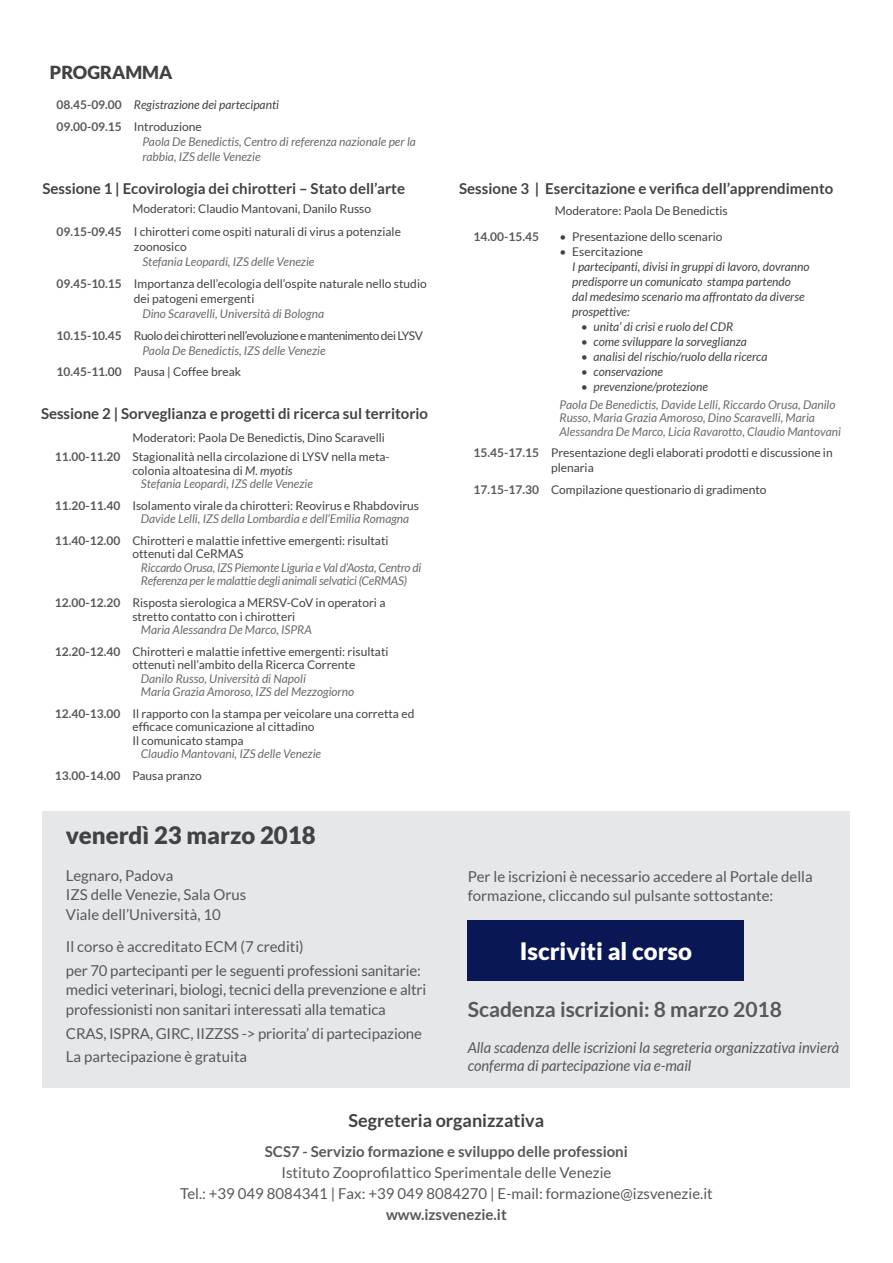
<style>
.page{position:relative;width:893px;height:1263px;background:#fff}
.page>*{position:absolute;margin:0;border:0;box-sizing:border-box;transform-origin:0 0}
.t1{font:900 24px "Lato";color:#414243}
.t2{font:900 24px "Lato";color:#fff}
.t3{font:700 21px "Lato";color:#57585a}
.t4{font:700 18px "Lato";color:#414243}
.t5{font:900 18px "Lato";color:#414243}
.t6{font:15px/19.5px "Lato";color:#57585a}
.t7{font:700 15px "Lato";color:#414243}
.t8{font:italic 15px/18px "Lato";color:#57585a}
.t9{font:700 15px "Lato";color:#57585a}
.t10{font:12px/13.5px "Lato";color:#414243}
.t11{font:italic 12px/13.5px "Lato";color:#6a6b6e}
.t12{font:italic 12px/15px "Lato";color:#414243}
.t13{font:700 12px "Lato";color:#57585a}
.t14{font:italic 12px/13.5px "Lato";letter-spacing:-.02em;color:#6a6b6e}
.t15{font:12px "Lato";letter-spacing:-.04em;color:#414243}
.s1{font-style:italic}
</style>
<div class="page">
<div style="left:43px;top:811px;width:807px;height:276px;background:#e6e7e9"></div>
<div style="left:468px;top:920px;width:276px;height:61px;background:#091855"></div>
<p class="t5" style="left:50px;top:62px;width:124px">PROGRAMMA</p>
<p class="t13" style="left:56px;top:98px;width:67px">08.45-09.00</p>
<p class="t12" style="left:134px;top:98px;width:147px">Registrazione dei partecipanti</p>
<p class="t13" style="left:56px;top:120px;width:67px">09.00-09.15</p>
<p class="t10" style="left:134px;top:120px;width:69px">Introduzione</p>
<p class="t11" style="left:142px;top:134px;width:275px;line-height:15px">Paola De Benedictis, Centro di referenza nazionale per la rabbia, IZS delle Venezie</p>
<p class="t7" style="left:43px;top:180px;width:364px">Sessione 1 | Ecovirologia dei chirotteri – Stato dell’arte</p>
<p class="t10" style="left:132px;top:202px;width:240px">Moderatori: Claudio Mantovani, Danilo Russo</p>
<p class="t13" style="left:56px;top:225px;width:67px">09.15-09.45</p>
<p class="t10" style="left:134px;top:225px;width:269px;line-height:15px">I chirotteri come ospiti naturali di virus a potenziale zoonosico</p>
<p class="t11" style="left:142px;top:256px;width:174px">Stefania Leopardi, IZS delle Venezie</p>
<p class="t13" style="left:56px;top:277px;width:67px">09.45-10.15</p>
<p class="t10" style="left:134px;top:276px;width:294px;line-height:15px">Importanza dell’ecologia dell’ospite naturale nello studio dei patogeni emergenti</p>
<p class="t11" style="left:142px;top:307px;width:183px">Dino Scaravelli, Università di Bologna</p>
<p class="t13" style="left:56px;top:329px;width:67px">10.15-10.45</p>
<p class="t15" style="left:134px;top:329px;width:291px">Ruolo dei chirotteri nell’evoluzione e mantenimento dei LYSV</p>
<p class="t11" style="left:142px;top:344px;width:185px">Paola De Benedictis, IZS delle Venezie</p>
<p class="t13" style="left:56px;top:365px;width:67px">10.45-11.00</p>
<p class="t10" style="left:134px;top:365px;width:109px">Pausa | Coffee break</p>
<p class="t7" style="left:41px;top:405px;width:389px">Sessione 2 | Sorveglianza e progetti di ricerca sul territorio</p>
<p class="t10" style="left:132px;top:431px;width:254px">Moderatori: Paola De Benedictis, Dino Scaravelli</p>
<p class="t13" style="left:55px;top:450px;width:67px">11.00-11.20</p>
<p class="t10" style="left:132px;top:450px;width:259px">Stagionalità nella circolazione di LYSV nella meta&shy;colonia altoatesina di <span class="s1">M. myotis</span></p>
<p class="t11" style="left:141px;top:477px;width:174px">Stefania Leopardi, IZS delle Venezie</p>
<p class="t13" style="left:55px;top:498px;width:67px">11.20-11.40</p>
<p class="t10" style="left:132px;top:498px;width:288px">Isolamento virale da chirotteri: Reovirus e Rhabdovirus</p>
<p class="t11" style="left:141px;top:512px;width:270px">Davide Lelli, IZS della Lombardia e dell’Emilia Romagna</p>
<p class="t13" style="left:55px;top:534px;width:67px">11.40-12.00</p>
<p class="t10" style="left:132px;top:534px;width:258px">Chirotteri e malattie infettive emergenti: risultati ottenuti dal CeRMAS</p>
<p class="t14" style="left:141px;top:561px;width:282px">Riccardo Orusa, IZS Piemonte Liguria e Val d’Aosta, Centro di<br>Referenza per le malattie degli animali selvatici (CeRMAS)</p>
<p class="t13" style="left:55px;top:596px;width:67px">12.00-12.20</p>
<p class="t10" style="left:132px;top:596px;width:255px">Risposta sierologica a MERSV-CoV in operatori a stretto contatto con i chirotteri</p>
<p class="t11" style="left:141px;top:623px;width:172px">Maria Alessandra De Marco, ISPRA</p>
<p class="t13" style="left:55px;top:644px;width:67px">12.20-12.40</p>
<p class="t10" style="left:132px;top:644px;width:258px">Chirotteri e malattie infettive emergenti: risultati ottenuti nell’ambito della Ricerca Corrente</p>
<p class="t11" style="left:141px;top:672px;width:167px">Danilo Russo, Università di Napoli</p>
<p class="t11" style="left:141px;top:685px;width:215px">Maria Grazia Amoroso, IZS del Mezzogiorno</p>
<p class="t13" style="left:55px;top:707px;width:67px">12.40-13.00</p>
<p class="t10" style="left:132px;top:707px;width:283px">Il rapporto con la stampa per veicolare una corretta ed efficace comunicazione al cittadino</p>
<p class="t10" style="left:132px;top:734px;width:113px">Il comunicato stampa</p>
<p class="t11" style="left:141px;top:748px;width:182px">Claudio Mantovani, IZS delle Venezie</p>
<p class="t13" style="left:55px;top:769px;width:67px">13.00-14.00</p>
<p class="t10" style="left:132px;top:769px;width:71px">Pausa pranzo</p>
<p class="t1" style="left:66px;top:821px;width:251px">venerdì 23 marzo 2018</p>
<p class="t6" style="left:66px;top:865px;width:109px">Legnaro, Padova</p>
<p class="t6" style="left:66px;top:885px;width:182px">IZS delle Venezie, Sala Orus</p>
<p class="t6" style="left:66px;top:904px;width:156px">Viale dell’Università, 10</p>
<p class="t6" style="left:66px;top:937px;width:239px">Il corso è accreditato ECM (7 crediti)</p>
<p class="t6" style="left:66px;top:960px;width:362px">per 70 partecipanti per le seguenti professioni sanitarie: medici veterinari, biologi, tecnici della prevenzione e altri professionisti non sanitari interessati alla tematica</p>
<p class="t6" style="left:66px;top:1023px;width:358px">CRAS, ISPRA, GIRC, IIZZSS -&gt; priorita’ di partecipazione</p>
<p class="t6" style="left:66px;top:1047px;width:183px">La partecipazione è gratuita</p>
<p class="t7" style="left:459px;top:180px;width:376px">Sessione 3 | Esercitazione e verifica dell’apprendimento</p>
<p class="t10" style="left:555px;top:204px;width:175px">Moderatore: Paola De Benedictis</p>
<p class="t13" style="left:474px;top:230px;width:67px">14.00-15.45</p>
<p class="t10" style="left:560px;top:230px;width:165px">• Presentazione dello scenario</p>
<p class="t10" style="left:560px;top:245px;width:85px">• Esercitazione</p>
<p class="t12" style="left:572px;top:259px;width:239px">I partecipanti, divisi in gruppi di lavoro, dovranno predisporre un comunicato stampa partendo<br>dal medesimo scenario ma affrontato da diverse prospettive:</p>
<p class="t12" style="left:581px;top:319px;width:154px">• unita’ di crisi e ruolo del CDR</p>
<p class="t12" style="left:581px;top:334px;width:168px">• come sviluppare la sorveglianza</p>
<p class="t12" style="left:581px;top:349px;width:188px">• analisi del rischio/ruolo della ricerca</p>
<p class="t12" style="left:581px;top:364px;width:84px">• conservazione</p>
<p class="t12" style="left:581px;top:379px;width:129px">• prevenzione/protezione</p>
<p class="t11" style="left:560px;top:398px;width:283px">Paola De Benedictis, Davide Lelli, Riccardo Orusa, Danilo<br>Russo, Maria Grazia Amoroso, Dino Scaravelli, Maria<br>Alessandra De Marco, Licia Ravarotto, Claudio Mantovani</p>
<p class="t13" style="left:474px;top:446px;width:67px">15.45-17.15</p>
<p class="t10" style="left:551px;top:445px;width:283px;line-height:15px">Presentazione degli elaborati prodotti e discussione in plenaria</p>
<p class="t13" style="left:474px;top:483px;width:67px">17.15-17.30</p>
<p class="t10" style="left:551px;top:483px;width:217px">Compilazione questionario di gradimento</p>
<p class="t6" style="left:468px;top:866px;width:346px">Per le iscrizioni è necessario accedere al Portale della formazione, cliccando sul pulsante sottostante:</p>
<p class="t2" style="left:520px;top:937px;width:174px">Iscriviti al corso</p>
<p class="t3" style="left:468px;top:997px;width:316px">Scadenza iscrizioni: 8 marzo 2018</p>
<p class="t8" style="left:468px;top:1039px;width:373px">Alla scadenza delle iscrizioni la segreteria organizzativa invierà conferma di partecipazione via e-mail</p>
<p class="t4" style="left:349px;top:1110px;width:197px">Segreteria organizzativa</p>
<p class="t9" style="left:265px;top:1143px;width:364px">SCS7 - Servizio formazione e sviluppo delle professioni</p>
<p class="t6" style="left:281px;top:1163px;width:331px">Istituto Zooprofilattico Sperimentale delle Venezie</p>
<p class="t6" style="left:180px;top:1184px;width:534px">Tel.: +39 049 8084341 | Fax: +39 049 8084270 | E-mail: formazione@izsvenezie.it</p>
<p class="t9" style="left:386px;top:1206px;width:122px">www.izsvenezie.it</p>
</div>
